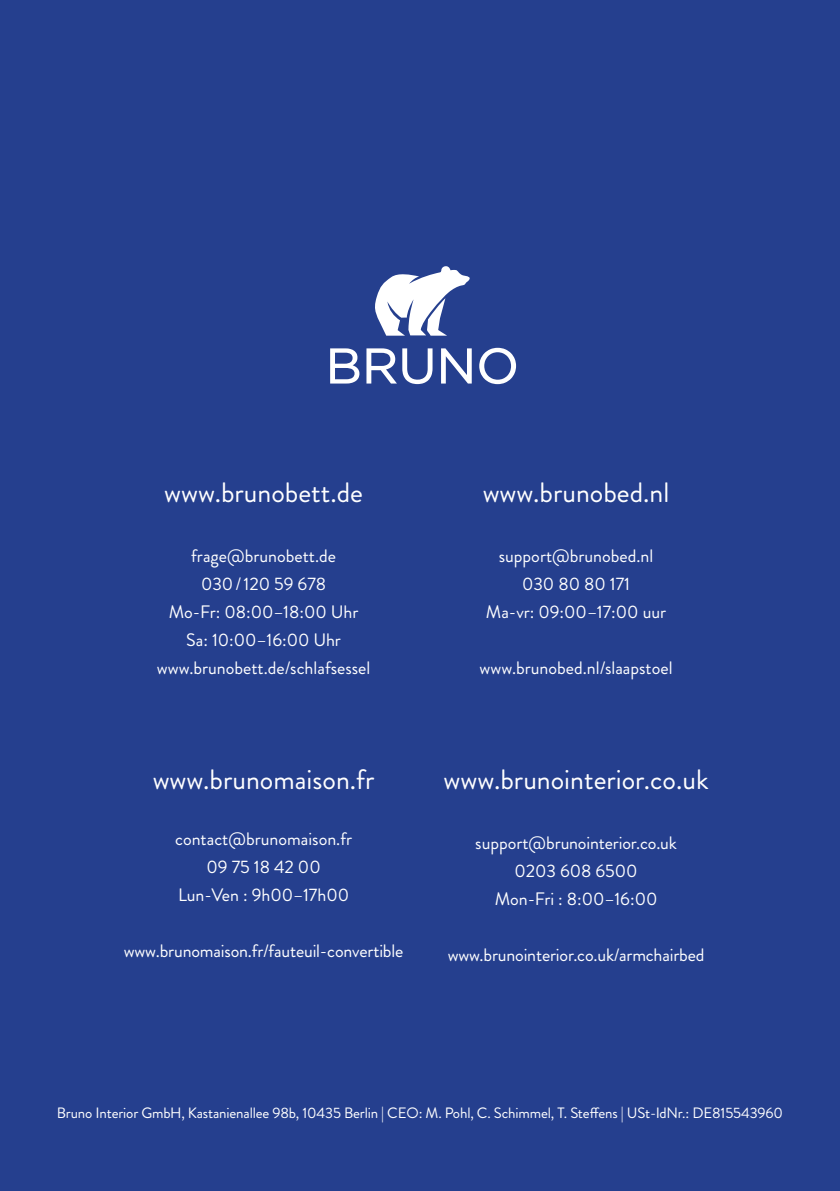
<style>
.page{position:relative;width:840px;height:1191px;background:#fff}
.page>*{position:absolute;margin:0;border:0;box-sizing:border-box;transform-origin:0 0}
.t1{font:28px "Brandon Grotesque";color:#fff}
.t2{font:18px/28px "Brandon Grotesque";color:#fff;text-align:center}
.t3{font:15px "Brandon Grotesque";letter-spacing:-.01em;color:#fff}
</style>
<div class="page">
<div style="left:0;top:0;width:839px;height:1191px;background:#253f8e"></div>
<svg style="left:375px;top:266px;width:94px;height:70px"></svg>
<svg style="left:330px;top:348px;width:29px;height:35px"></svg>
<svg style="left:366px;top:348px;width:66px;height:36px"></svg>
<svg style="left:441px;top:348px;width:30px;height:35px"></svg>
<svg style="left:479px;top:348px;width:37px;height:36px"></svg>
<h1 class="t1" style="left:164px;top:473px;width:200px">www.brunobett.de</h1>
<h1 class="t1" style="left:482px;top:473px;width:188px">www.brunobed.nl</h1>
<p class="t2" style="left:157px;top:542px;width:215px">frage@brunobett.de<br>030/120 59 678<br>Mo-Fr: 08:00–18:00 Uhr<br>Sa: 10:00–16:00 Uhr www.brunobett.de/schlafsessel</p>
<p class="t2" style="left:485px;top:542px;width:181px">support@brunobed.nl<br>030 80 80 171<br>Ma-vr: 09:00–17:00 uur</p>
<p class="t2" style="left:479px;top:654px;width:194px">www.brunobed.nl/slaapstoel</p>
<h1 class="t1" style="left:153px;top:760px;width:223px">www.brunomaison.fr</h1>
<h1 class="t1" style="left:443px;top:760px;width:266px">www.brunointerior.co.uk</h1>
<p class="t2" style="left:175px;top:825px;width:178px">contact@brunomaison.fr<br>09 75 18 42 00<br>Lun-Ven : 9h00–17h00</p>
<p class="t2" style="left:475px;top:829px;width:203px">support@brunointerior.co.uk<br>0203 608 6500<br>Mon-Fri : 8:00–16:00</p>
<p class="t2" style="left:124px;top:937px;width:281px">www.brunomaison.fr/fauteuil-convertible</p>
<p class="t2" style="left:447px;top:941px;width:258px">www.brunointerior.co.uk/armchairbed</p>
<p class="t3" style="left:57px;top:1102px;width:727px">Bruno Interior GmbH, Kastanienallee 98b, 10435 Berlin | CEO: M. Pohl, C. Schimmel, T. Steffens | USt-IdNr.: DE815543960</p>
</div>
